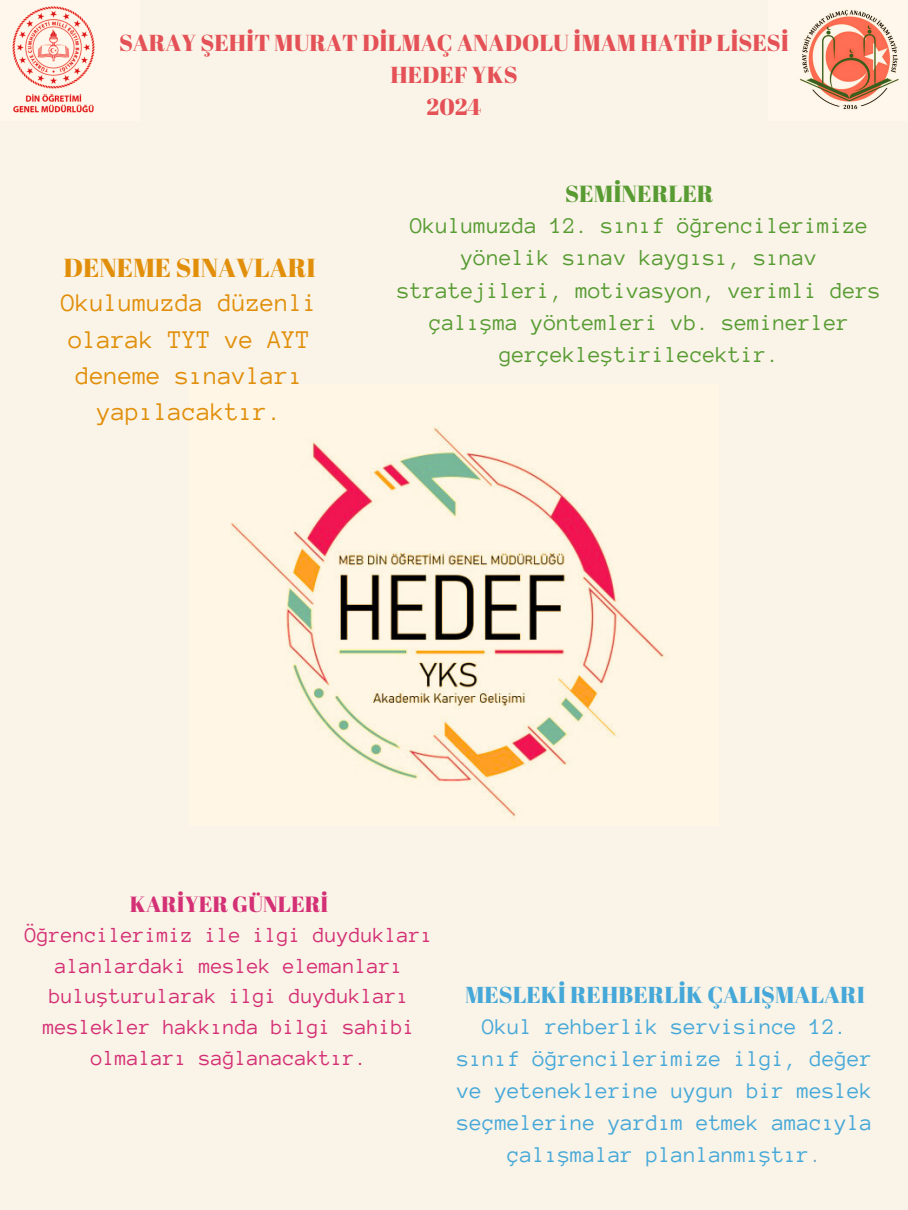
<style>
.page{position:relative;width:908px;height:1210px;background:#fff}
.page>*{position:absolute;margin:0;border:0;box-sizing:border-box;transform-origin:0 0}
.t1{font:26.04px/36.2px "Anonymous Pro";color:#e18f0a;text-align:center}
.t2{font:26.04px "Abril Fatface";color:#e18f0a}
.t3{font:23.31px/32.4px "Anonymous Pro";color:#579b32;text-align:center}
.t4{font:23.31px "Abril Fatface";color:#579b32}
.t5{font:23.1px "Abril Fatface";color:#e45257}
.t6{font:23.03px/32.1px "Anonymous Pro";color:#46a8d8;text-align:center}
.t7{font:23.03px "Abril Fatface";color:#46a8d8}
.t8{font:21.98px/30.7px "Anonymous Pro";color:#d43075;text-align:center}
.t9{font:21.98px "Abril Fatface";color:#d43075}
.s1{color:#75aac4}
</style>
<div class="page">
<div style="left:0;top:0;width:907px;height:1210px;background:#faf4e8"></div>
<img style="left:12px;top:6px;width:83px;height:107px">
<img style="left:800px;top:10px;width:99px;height:100px">
<img style="left:230px;top:427px;width:438px;height:394px">
<p class="t5" style="left:119px;top:26px;width:671px">SARAY ŞEHİT MURAT DİLMAÇ ANADOLU İMAM HATİP LİSESİ</p>
<p class="t5" style="left:390px;top:58px;width:129px">HEDEF YKS</p>
<p class="t5" style="left:426px;top:91px;width:56px">2024</p>
<p class="t2" style="left:63px;top:250px;width:253px">DENEME SINAVLARI</p>
<p class="t1" style="left:62px;top:285px;width:257px">Okulumuzda düzenli olarak TYT ve AYT deneme sınavları yapılacaktır.</p>
<p class="t4" style="left:565px;top:177px;width:150px">SEMİNERLER</p>
<p class="t3" style="left:397px;top:209px;width:485px">Okulumuzda 12. sınıf öğrencilerimize yönelik sınav kaygısı, sınav stratejileri, motivasyon, verimli ders çalışma yöntemleri vb. seminerler gerçekleştirilecektir.</p>
<p class="t9" style="left:130px;top:889px;width:200px">KARİYER GÜNLERİ</p>
<p class="t8" style="left:25px;top:919px;width:409px">Öğrencilerimiz ile ilgi duydukları alanlardaki meslek elemanları buluşturularak ilgi duydukları meslekler hakkında bilgi sahibi olmaları sağlanacaktır.</p>
<p class="t7" style="left:465px;top:979px;width:401px">MESLEKİ REHBERLİK ÇALIŞMALARI</p>
<p class="t6" style="left:457px;top:1010px;width:417px">Okul rehberlik servisince 12. sınıf öğrencilerimize ilgi, değer ve yeteneklerine uygun bir meslek seçmelerine yardım etmek amacıyla çalışmalar planlanmıştır<span class="s1">.</span></p>
</div>
